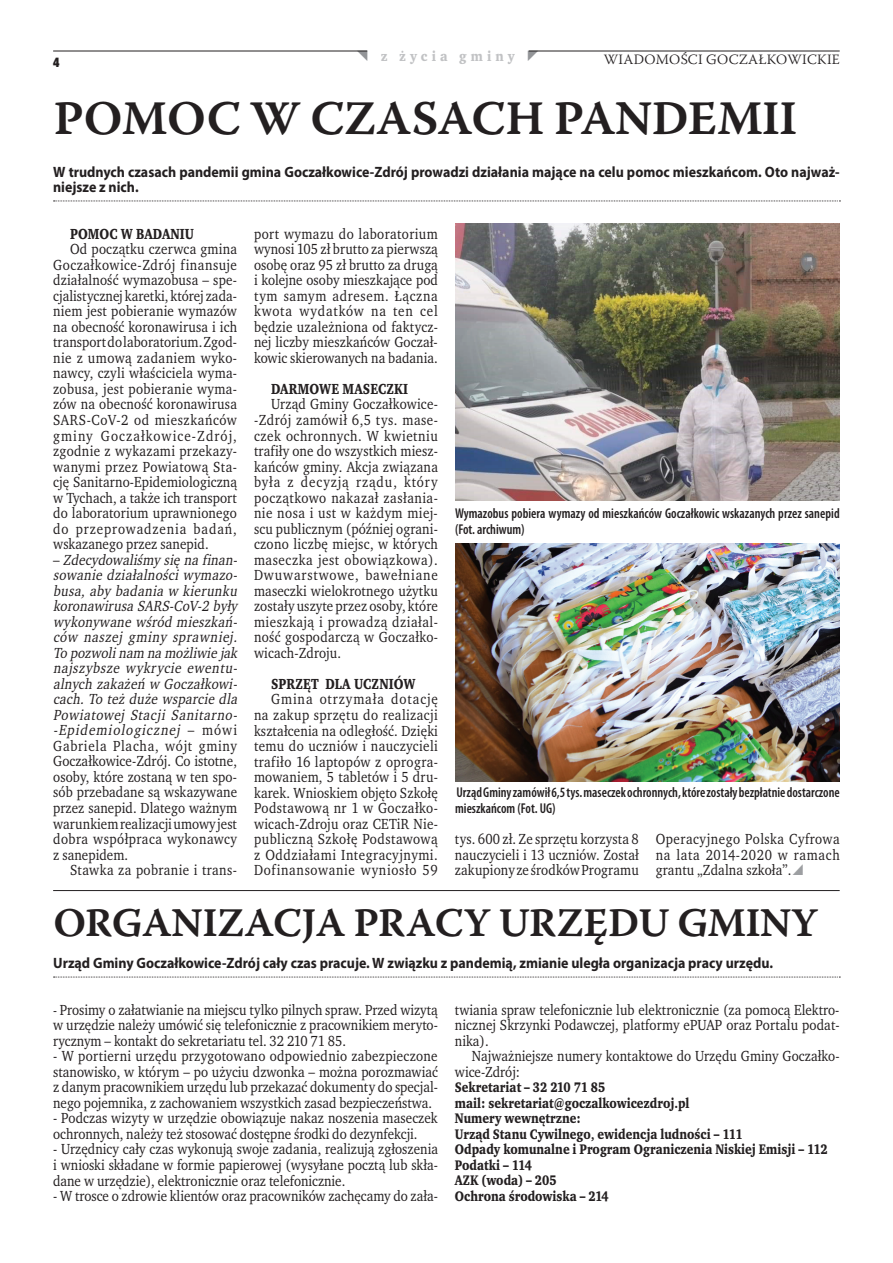
<style>
.page{position:relative;width:893px;height:1263px;background:#fff}
.page>*{position:absolute;margin:0;border:0;box-sizing:border-box;transform-origin:0 0}
.t1{font:48px "Warnock Pro Semibold Capt";letter-spacing:-.015em;color:#231f20}
.t2{font:40.5px "Warnock Pro Semibold Capt";letter-spacing:-.015em;color:#231f20}
.t3{font:15px/15.6px "Wro Text";letter-spacing:.005em;color:#231f20;text-align:justify;scale:.93 1}
.t4{font:italic 15px/15.5px "Wro Text";color:#231f20;scale:.93 1}
.t5{font:700 15px/15.5px "Myriad Pro";color:#231f20;scale:.93 1}
.t6{font:700 15px "Wro Text";letter-spacing:.01em;color:#231f20;scale:.93 1}
.t7{font:15px "Wro Text";letter-spacing:.025em;color:#231f20;scale:.93 1}
.t8{font:700 14.25px/15.5px "Wro Text";color:#231f20;scale:.93 1}
.t9{font:600 condensed 14.25px/15.5px "Myriad Pro";color:#231f20;scale:.94 1}
.t10{font:300 14.25px "Warnock Pro";letter-spacing:.02em;color:#231f20}
.t11{font:700 14.25px "Wro Text";letter-spacing:.29em;color:#c1c2c4}
.t12{font:700 14.25px "Wro Head";color:#231f20}
.s1{font-style:normal}
.s2{font-size:14.25px}
</style>
<div class="page">
<hr style="left:53px;top:51px;width:314px;height:1px;background:#231f20">
<hr style="left:529px;top:51px;width:311px;height:1px;background:#231f20">
<svg style="left:54px;top:201px;width:786px;height:1px"></svg>
<img style="left:455px;top:223px;width:385px;height:277px">
<img style="left:455px;top:543px;width:385px;height:239px">
<svg style="left:54px;top:977px;width:786px;height:1px"></svg>
<hr style="left:53px;top:890px;width:787px;height:1px;background:#231f20">
<p class="t12" style="left:53px;top:53px;width:8px">4</p>
<p class="t11" style="left:381px;top:47px;width:135px">z życia gminy</p>
<p class="t10" style="left:604px;top:51px;width:237px">WIADOMOŚCI GOCZAŁKOWICKIE</p>
<h1 class="t1" style="left:53px;top:90px;width:745px">POMOC W CZASACH PANDEMII</h1>
<p class="t5" style="left:53px;top:163px;width:847px">W trudnych czasach pandemii gmina Goczałkowice-Zdrój prowadzi działania mające na celu pomoc mieszkańcom. Oto najważ&shy;niejsze z nich.</p>
<p class="t6" style="left:70px;top:224px;width:135px">POMOC W BADANIU</p>
<p class="t3" style="left:53px;top:241px;width:199px;text-indent:17px">Od początku czerwca gmina Goczałkowice-Zdrój finansuje działalność wymazobusa – spe&shy;cjalistycznej karetki, której zada&shy;niem jest pobieranie wymazów na obecność koronawirusa i ich transport do laboratorium. Zgod&shy;nie z umową zadaniem wyko&shy;nawcy, czyli właściciela wyma&shy;zobusa, jest pobieranie wyma&shy;zów na obecność koronawirusa SARS-CoV-2 od mieszkańców gminy Goczałkowice-Zdrój, zgodnie z wykazami przekazy&shy;wanymi przez Powiatową Sta&shy;cję Sanitarno-Epidemiologiczną w Tychach, a także ich transport do laboratorium uprawnionego do przeprowadzenia badań, wskazanego przez sanepid.</p>
<p class="t4" style="left:53px;top:552px;width:203px"><span class="s1">–</span> Zdecydowaliśmy się na finan&shy;sowanie działalności wymazo&shy;busa, aby badania w kierunku koronawirusa SARS-CoV-2 były wykonywane wśród mieszkań&shy;ców naszej gminy sprawniej .<br>To pozwolinam na możliwie jak naj szybsze wykrycie ewentu&shy;alnych zakażeń w Goczałkowi&shy;cach. To też duże wsparcie dla<br>Powiatowej Stacji Sanitarno--Epidemiologicznej <span class="s1">– m ó w i<br>Gabriela Placha, wójt gminy<br>Goczałkowice-Zdrój. Co istotne, osoby, które zostaną w ten spo&shy;sób przebadane są wskazywane przez sanepid. Dlatego ważnym warunkiem realizacji umowy jest dobra współpraca wykonawcy z sanepidem.</span></p>
<p class="t7" style="left:70px;top:860px;width:181px">Stawka za pobranie i trans-</p>
<p class="t3" style="left:254px;top:226px;width:199px">port wymazu do laboratorium wynosi 105 zł brutto za pierwszą osobę oraz 95 zł brutto za drugą i kolejne osoby mieszkające pod tym samym adresem. Łączna kwota wydatków na ten cel będzie uzależniona od faktycz&shy;nej liczby mieszkańców Goczał&shy;kowic skierowanych na badania.</p>
<p class="t6" style="left:271px;top:379px;width:149px">DARMOWE MASECZKI</p>
<p class="t3" style="left:254px;top:397px;width:199px;text-indent:17px">Urząd Gminy Goczałkowice--Zdrój zamówił 6,5 tys. mase&shy;czek ochronnych. W kwietniu trafiły one do wszystkich miesz&shy;kańców gminy. Akcja związana była z decyzją rządu, który początkowo nakazał zasłania&shy;nie nosa i ust w każdym miej&shy;scu publicznym (później ograni&shy;czono liczbę miejsc, w których maseczka jest obowiązkowa).<br>Dwuwarstwowe, bawełniane maseczki wielokrotnego użytku zostały uszyte przez osoby, które mieszkają i prowadzą działal&shy;ność gospodarczą w Goczałko&shy;wicach-Zdroju.</p>
<p class="t6" style="left:271px;top:674px;width:157px">SPRZĘT DLA UCZNIÓW</p>
<p class="t3" style="left:254px;top:691px;width:199px;text-indent:17px">Gmina otrzymała dotację na zakup sprzętu do realizacji kształcenia na odległość. Dzięki temu do uczniów i nauczycieli trafiło 16 laptopów z oprogra&shy;mowaniem, 5 tabletów i 5 dru&shy;karek. Wnioskiem objęto Szkołę Podstawową nr 1 w Goczałko&shy;wicach-Zdroju oraz CETiR Nie&shy;publiczną Szkołę Podstawową z Oddziałami Integracyjnymi.<br>Dofinansowanie wyniosło 59</p>
<p class="t9" style="left:455px;top:505px;width:411px">Wymazobus pobiera wymazy od mieszkańców Goczałkowic wskazanych przez sanepid (Fot. archiwum)</p>
<p class="t9" style="left:455px;top:785px;width:411px">Urząd Gminy zamówił 6,5 tys. maseczek ochronnych, które zostały bezpłatnie dostarczone mieszkańcom (Fot. UG)</p>
<p class="t3" style="left:455px;top:831px;width:199px">tys. 600 zł. Ze sprzętu korzysta 8 nauczycieli i 13 uczniów. Został zakupiony ze środków Programu</p>
<p class="t3" style="left:656px;top:831px;width:199px">Operacyjnego Polska Cyfrowa na lata 2014-2020 w ramach grantu „Zdalna szkoła”.</p>
<h2 class="t2" style="left:53px;top:898px;width:766px">ORGANIZACJA PRACY URZĘDU GMINY</h2>
<p class="t5" style="left:53px;top:955px;width:776px">Urząd Gminy Goczałkowice-Zdrój cały czas pracuje. W związku z pandemią, zmianie uległa organizacja pracy urzędu.</p>
<p class="t3" style="left:53px;top:1002px;width:415px"><span class="s2">-</span> Prosimy o załatwianie na miejscu tylko pilnych spraw. Przed wizytą w urzędzie należy umówić się telefonicznie z pracownikiem meryto&shy;rycznym – kontakt do sekretariatu tel. 32 210 71 85.</p>
<p class="t3" style="left:53px;top:1048px;width:415px">- W portierni urzędu przygotowano odpowiednio zabezpieczone stanowisko, w którym – po użyciu dzwonka – można porozmawiać z danym pracownikiem urzędu lub przekazać dokumenty do specjal&shy;nego pojemnika, z zachowaniem wszystkich zasad bezpieczeństwa.</p>
<p class="t3" style="left:53px;top:1110px;width:415px">- Podczas wizyty w urzędzie obowiązuje nakaz noszenia maseczek ochronnych, należy też stosować dostępne środki do dezynfekcji.</p>
<p class="t3" style="left:53px;top:1141px;width:415px">- Urzędnicy cały czas wykonują swoje zadania, realizują zgłoszenia i wnioski składane w formie papierowej (wysyłane pocztą lub skła&shy;dane w urzędzie), elektronicznie oraz telefonicznie.</p>
<p class="t3" style="left:53px;top:1188px;width:415px">- W trosce o zdrowie klientów oraz pracowników zachęcamy do zała-</p>
<p class="t3" style="left:455px;top:1002px;width:415px">twiania spraw telefonicznie lub elektronicznie (za pomocą Elektro&shy;nicznej Skrzynki Podawczej, platformy ePUAP oraz Portalu podat&shy;nika).</p>
<p class="t3" style="left:455px;top:1048px;width:415px;text-indent:17px">Najważniejsze numery kontaktowe do Urzędu Gminy Goczałko&shy;wice-Zdrój:</p>
<p class="t8" style="left:455px;top:1080px;width:402px">Sekretariat – 32 210 71 85<br>mail: sekretariat@goczalkowicezdroj.pl<br>Numery wewnętrzne:<br>Urząd Stanu Cywilnego, ewidencja ludności – 111<br>Odpady komunalne i Program Ograniczenia Niskiej Emisji – 112<br>Podatki – 114<br>AZK (woda) – 205<br>Ochrona środowiska – 214</p>
</div>
